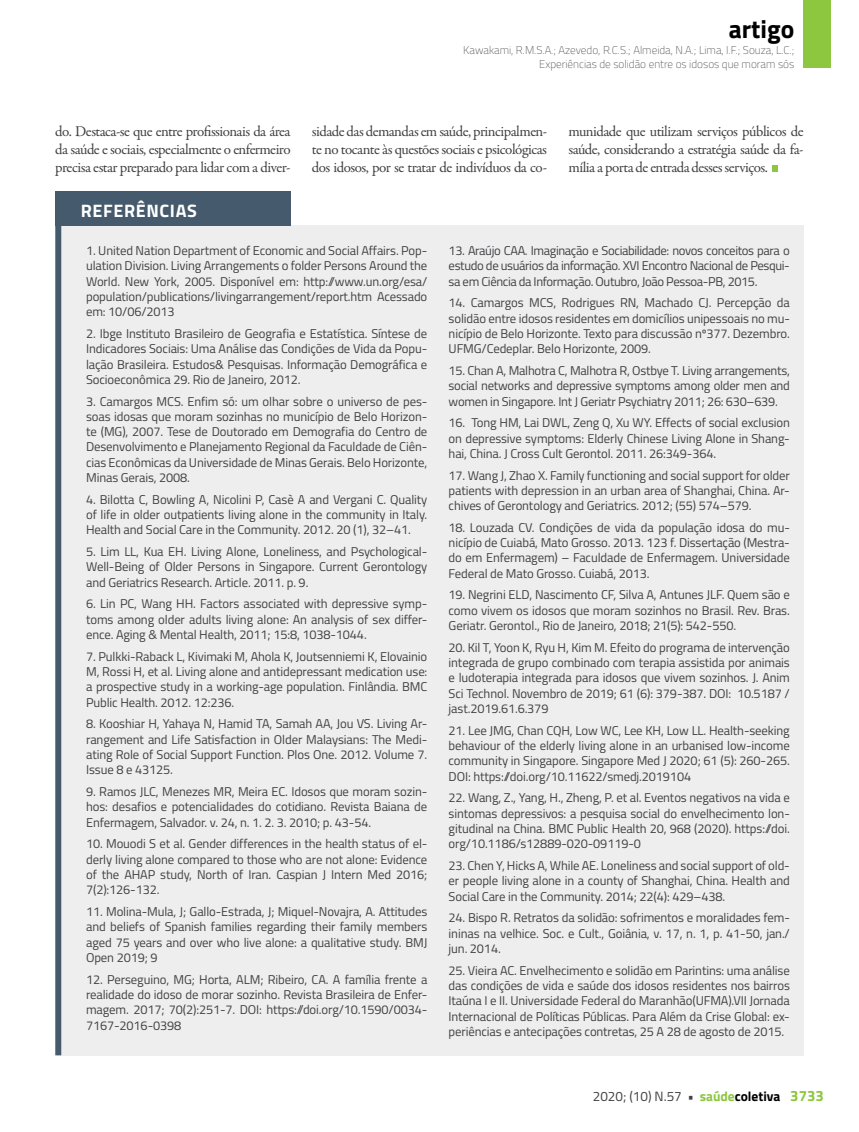
<style>
.page{position:relative;width:859px;height:1132px;background:#fff}
.page>*{position:absolute;margin:0;border:0;box-sizing:border-box;transform-origin:0 0}
.t1{font:700 25.5px "Titillium";color:#000}
.t2{font:700 18px "Titillium";letter-spacing:.035em;color:#fff}
.t3{font:15px/18px "Garamond Premr Pro";letter-spacing:-.035em;color:#414042;text-align:justify}
.t4{font:13.5px "Titillium";color:#414042}
.t5{font:12.75px/15.3px "Titillium";letter-spacing:-.01em;color:#414042;text-align:justify}
.t6{font:100 11.25px/13.5px "Titillium";color:#414042;text-align:right}
.s1{font-weight:700}
.s2{font-weight:700;color:#8dc63f}
.s3{font-weight:700;color:#000}
.s4{font-weight:700;font-size:15px;color:#8dc63f}
</style>
<div class="page">
<div style="left:804px;top:0;width:27px;height:68px;background:#8dc63f"></div>
<svg style="left:772px;top:166px;width:6px;height:6px"></svg>
<div style="left:61px;top:225px;width:743px;height:829px;background:#eeeeef"></div>
<div style="left:55px;top:191px;width:236px;height:35px;background:#455a6c"></div>
<div style="left:55px;top:207px;width:6px;height:847px;background:#455a6c"></div>
<h1 class="t1" style="left:729px;top:10px;width:67px">artigo</h1>
<p class="t6" style="left:463px;top:43px;width:333px">Kawakami, R.M.S.A.; Azevedo, R.C.S.; Almeida, N.A.; Lima, I.F.; Souza, L.C.;<br>Experiências de solidão entre os idosos que moram sós</p>
<p class="t3" style="left:55px;top:122px;width:237px">do. Destaca-se que entre profissionais da área da saúde e sociais, especialmente o enfermeiro precisa estar preparado para lidar com a diver-</p>
<p class="t3" style="left:312px;top:122px;width:237px">sidade das demandas em saúde, principalmen&shy;te no tocante às questões sociais e psicológicas dos idosos, por se tratar de indivíduos da co-</p>
<p class="t3" style="left:568px;top:122px;width:237px">munidade que utilizam serviços públicos de saúde, considerando a estratégia saúde da fa&shy;mília a porta de entrada desses serviços.</p>
<h2 class="t2" style="left:81px;top:197px;width:117px">REFERÊNCIAS</h2>
<p class="t5" style="left:86px;top:242px;width:343px">1. United Nation Department of Economic and Social Affairs. Pop&shy;ulation Division. Living Arrangements o folder Persons Around the World. New York, 2005. Disponível em: http://www.un.org/esa/ population/publications/livingarrangement/report.htm Acessado em: 10/06/2013</p>
<p class="t5" style="left:86px;top:325px;width:343px">2. Ibge Instituto Brasileiro de Geografia e Estatística. Síntese de Indicadores Sociais: Uma Análise das Condições de Vida da Popu&shy;lação Brasileira. Estudos&amp; Pesquisas. Informação Demográfica e Socioeconômica 29. Rio de Janeiro, 2012.</p>
<p class="t5" style="left:86px;top:392px;width:343px">3. Camargos MCS. Enfim só: um olhar sobre o universo de pes&shy;soas idosas que moram sozinhas no município de Belo Horizon&shy;te (MG), 2007. Tese de Doutorado em Demografia do Centro de Desenvolvimento e Planejamento Regional da Faculdade de Ciên&shy;cias Econômicas da Universidade de Minas Gerais. Belo Horizonte, Minas Gerais, 2008.</p>
<p class="t5" style="left:86px;top:491px;width:343px">4. Bilotta C, Bowling A, Nicolini P, Casè A and Vergani C. Quality of life in older outpatients living alone in the community in Italy.<br>Health and Social Care in the Community. 2012. 20 (1), 32–41.</p>
<p class="t5" style="left:86px;top:543px;width:343px">5. Lim LL, Kua EH. Living Alone, Loneliness, and Psychological-Well-Being of Older Persons in Singapore. Current Gerontology and Geriatrics Research. Article. 2011. p. 9.</p>
<p class="t5" style="left:86px;top:595px;width:343px">6. Lin PC, Wang HH. Factors associated with depressive symp&shy;toms among older adults living alone: An analysis of sex differ&shy;ence. Aging &amp; Mental Health, 2011; 15:8, 1038-1044.</p>
<p class="t5" style="left:86px;top:647px;width:343px">7. Pulkki-Raback L, Kivimaki M, Ahola K, Joutsenniemi K, Elovainio M, Rossi H, et al. Living alone and antidepressant medication use: a prospective study in a working-age population. Finlândia. BMC Public Health. 2012. 12:236.</p>
<p class="t5" style="left:86px;top:715px;width:343px">8. Kooshiar H, Yahaya N, Hamid TA, Samah AA, Jou VS. Living Ar&shy;rangement and Life Satisfaction in Older Malaysians: The Medi&shy;ating Role of Social Support Function. Plos One. 2012. Volume 7.<br>Issue 8 e 43125.</p>
<p class="t5" style="left:86px;top:783px;width:343px">9. Ramos JLC, Menezes MR, Meira EC. Idosos que moram sozin&shy;hos: desafios e potencialidades do cotidiano. Revista Baiana de Enfermagem, Salvador. v. 24, n. 1. 2. 3. 2010; p. 43-54.</p>
<p class="t5" style="left:86px;top:835px;width:343px">10. Mouodi S et al. Gender differences in the health status of el&shy;derly living alone compared to those who are not alone: Evidence of the AHAP study, North of Iran. Caspian J Intern Med 2016; 7(2):126-132.</p>
<p class="t5" style="left:86px;top:902px;width:343px">11. Molina-Mula, J; Gallo-Estrada, J; Miquel-Novajra, A. Attitudes and beliefs of Spanish families regarding their family members aged 75 years and over who live alone: a qualitative study. BMJ Open 2019; 9</p>
<p class="t5" style="left:86px;top:970px;width:343px">12. Perseguino, MG; Horta, ALM; Ribeiro, CA. A família frente a realidade do idoso de morar sozinho. Revista Brasileira de Enfer&shy;magem. 2017; 70(2):251-7. DOI: https://doi.org/10.1590/0034- 7167-2016-0398</p>
<p class="t5" style="left:449px;top:242px;width:343px">13. Araújo CAA. Imaginação e Sociabilidade: novos conceitos para o estudo de usuários da informação. XVI Encontro Nacional de Pesqui&shy;sa em Ciência da Informação. Outubro, João Pessoa-PB, 2015.</p>
<p class="t5" style="left:449px;top:294px;width:343px">14. Camargos MCS, Rodrigues RN, Machado CJ. Percepção da solidão entre idosos residentes em domicílios unipessoais no mu&shy;nicípio de Belo Horizonte. Texto para discussão nº377. Dezembro.<br>UFMG/Cedeplar. Belo Horizonte, 2009.</p>
<p class="t5" style="left:449px;top:362px;width:343px">15. Chan A, Malhotra C, Malhotra R, Ostbye T. Living arrangements, social networks and depressive symptoms among older men and women in Singapore. Int J Geriatr Psychiatry 2011; 26: 630–639.</p>
<p class="t5" style="left:449px;top:414px;width:343px">16. Tong HM, Lai DWL, Zeng Q, Xu WY. Effects of social exclusion on depressive symptoms: Elderly Chinese Living Alone in Shang&shy;hai, China. J Cross Cult Gerontol. 2011. 26:349-364.</p>
<p class="t5" style="left:449px;top:466px;width:343px">17. Wang J, Zhao X. Family functioning and social support for older patients with depression in an urban area of Shanghai, China. Ar&shy;chives of Gerontology and Geriatrics. 2012; (55) 574–579.</p>
<p class="t5" style="left:449px;top:519px;width:343px">18. Louzada CV. Condições de vida da população idosa do mu&shy;nicípio de Cuiabá, Mato Grosso. 2013. 123 f. Dissertação (Mestra&shy;do em Enfermagem) – Faculdade de Enfermagem. Universidade Federal de Mato Grosso. Cuiabá, 2013.</p>
<p class="t5" style="left:449px;top:586px;width:343px">19. Negrini ELD, Nascimento CF, Silva A, Antunes JLF. Quem são e como vivem os idosos que moram sozinhos no Brasil. Rev. Bras.<br>Geriatr. Gerontol., Rio de Janeiro, 2018; 21(5): 542-550.</p>
<p class="t5" style="left:449px;top:639px;width:343px">20. Kil T, Yoon K, Ryu H, Kim M. Efeito do programa de intervenção integrada de grupo combinado com terapia assistida por animais e ludoterapia integrada para idosos que vivem sozinhos. J. Anim Sci Technol. Novembro de 2019; 61 (6): 379-387. DOI: 10.5187 / jast.2019.61.6.379</p>
<p class="t5" style="left:449px;top:721px;width:343px">21. Lee JMG, Chan CQH, Low WC, Lee KH, Low LL. Health-seeking behaviour of the elderly living alone in an urbanised low-income community in Singapore. Singapore Med J 2020; 61 (5): 260-265.<br>DOI: https://doi.org/10.11622/smedj.2019104</p>
<p class="t5" style="left:449px;top:789px;width:343px">22. Wang, Z., Yang, H., Zheng, P. et al. Eventos negativos na vida e sintomas depressivos: a pesquisa social do envelhecimento lon&shy;gitudinal na China. BMC Public Health 20, 968 (2020). https://doi. org/10.1186/s12889-020-09119-0</p>
<p class="t5" style="left:449px;top:857px;width:343px">23. Chen Y, Hicks A, While AE. Loneliness and social support of old&shy;er people living alone in a county of Shanghai, China. Health and Social Care in the Community. 2014; 22(4): 429–438.</p>
<p class="t5" style="left:449px;top:909px;width:343px">24. Bispo R. Retratos da solidão: sofrimentos e moralidades fem&shy;ininas na velhice. Soc. e Cult., Goiânia, v. 17, n. 1, p. 41-50, jan./ jun. 2014.</p>
<p class="t5" style="left:449px;top:961px;width:343px">25. Vieira AC. Envelhecimento e solidão em Parintins: uma análise das condições de vida e saúde dos idosos residentes nos bairros Itaúna I e II. Universidade Federal do Maranhão(UFMA).VII Jornada Internacional de Políticas Públicas. Para Além da Crise Global: ex&shy;periências e antecipações contretas, 25 A 28 de agosto de 2015.</p>
<p class="t4" style="left:593px;top:1086px;width:233px">2020; (10) N.57 <span class="s1">•</span> <span class="s2">saúde</span><span class="s3">coletiva</span> <span class="s4">3733</span></p>
</div>
